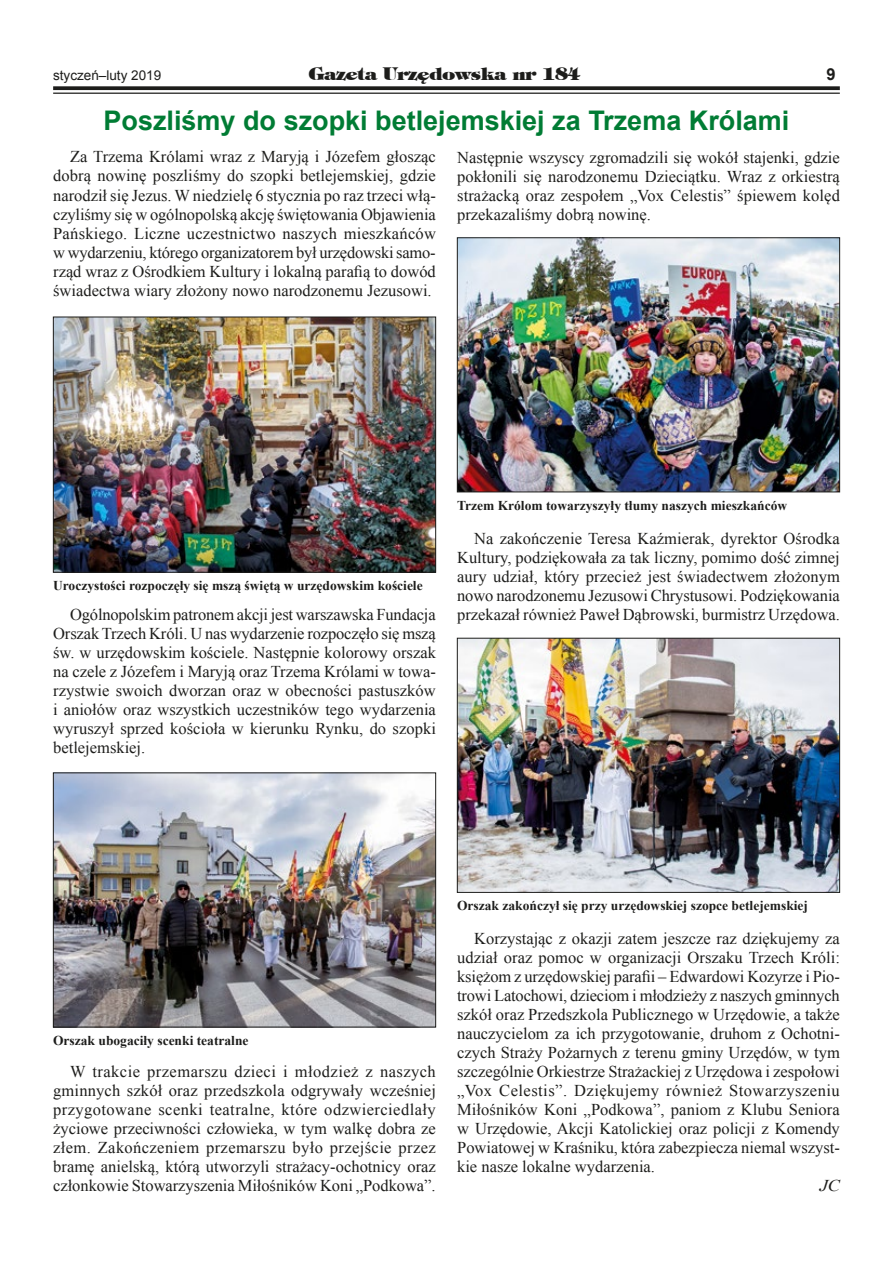
<style>
.page{position:relative;width:893px;height:1263px;background:#fff}
.page>*{position:absolute;margin:0;border:0;box-sizing:border-box;transform-origin:0 0}
.t1{font:700 27px "Arial";color:#007c34}
.t2{font:18px "Timpani Heavypl";color:#1d1d1b}
.t3{font:16.5px/19px "Times New Roman";color:#1d1d1b;text-align:justify}
.t4{font:italic 16.5px "Times New Roman";color:#1d1d1b;scale:1.1 1}
.t5{font:700 16.5px "Arial";color:#1d1d1b}
.t6{font:700 13.5px "Times New Roman";color:#1d1d1b}
.t7{font:13.5px "Arial";color:#1d1d1b}
</style>
<div class="page">
<svg style="left:53px;top:86px;width:787px;height:4px;background:#2f2f2d"></svg>
<hr style="left:53px;top:93px;width:787px;height:1px;background:#1d1d1b">
<img style="left:55px;top:319px;width:379px;height:251px">
<div style="left:53px;top:317px;width:383px;height:255px;border:1px solid #1d1d1b"></div>
<img style="left:55px;top:775px;width:379px;height:250px">
<div style="left:53px;top:773px;width:383px;height:254px;border:1px solid #1d1d1b"></div>
<img style="left:459px;top:240px;width:379px;height:250px">
<div style="left:457px;top:238px;width:383px;height:254px;border:1px solid #1d1d1b"></div>
<img style="left:459px;top:640px;width:379px;height:250px">
<div style="left:457px;top:638px;width:383px;height:254px;border:1px solid #1d1d1b"></div>
<p class="t7" style="left:53px;top:66px;width:110px">styczeń–luty 2019</p>
<p class="t2" style="left:308px;top:61px;width:273px">Gazeta Urzêdowska nr 184</p>
<p class="t5" style="left:826px;top:63px;width:11px">9</p>
<h1 class="t1" style="left:104px;top:103px;width:687px">Poszliśmy do szopki betlejemskiej za Trzema Królami</h1>
<p class="t3" style="left:53px;top:147px;width:384px;text-indent:17px">Za Trzema Królami wraz z Maryją i Józefem głosząc dobrą nowinę poszliśmy do szopki betlejemskiej, gdzie narodził się Jezus. W niedzielę 6 stycznia po raz trzeci włą&shy;czyliśmy się w ogólnopolską akcję świętowania Objawienia Pańskiego. Liczne uczestnictwo naszych mieszkańców w wydarzeniu, którego organizatorem był urzędowski samo&shy;rząd wraz z Ośrodkiem Kultury i lokalną parafią to dowód świadectwa wiary złożony nowo narodzonemu Jezusowi.</p>
<p class="t3" style="left:457px;top:147px;width:384px">Następnie wszyscy zgromadzili się wokół stajenki, gdzie pokłonili się narodzonemu Dzieciątku. Wraz z orkiestrą strażacką oraz zespołem „Vox Celestis” śpiewem kolęd przekazaliśmy dobrą nowinę.</p>
<p class="t6" style="left:53px;top:576px;width:371px">Uroczystości rozpoczęły się mszą świętą w urzędowskim kościele</p>
<p class="t3" style="left:53px;top:604px;width:384px;text-indent:17px">Ogólnopolskim patronem akcji jest warszawska Fundacja Orszak Trzech Króli. U nas wydarzenie rozpoczęło się mszą św. w urzędowskim kościele. Następnie kolorowy orszak na czele z Józefem i Maryją oraz Trzema Królami w towa&shy;rzystwie swoich dworzan oraz w obecności pastuszków i aniołów oraz wszystkich uczestników tego wydarzenia wyruszył sprzed kościoła w kierunku Rynku, do szopki betlejemskiej.</p>
<p class="t6" style="left:457px;top:496px;width:332px">Trzem Królom towarzyszyły tłumy naszych mieszkańców</p>
<p class="t3" style="left:457px;top:528px;width:384px;text-indent:17px">Na zakończenie Teresa Kaźmierak, dyrektor Ośrodka Kultury, podziękowała za tak liczny, pomimo dość zimnej aury udział, który przecież jest świadectwem złożonym nowo narodzonemu Jezusowi Chrystusowi. Podziękowania przekazał również Paweł Dąbrowski, burmistrz Urzędowa.</p>
<p class="t6" style="left:53px;top:1031px;width:197px">Orszak ubogaciły scenki teatralne</p>
<p class="t3" style="left:53px;top:1062px;width:384px;text-indent:17px">W trakcie przemarszu dzieci i młodzież z naszych gminnych szkół oraz przedszkola odgrywały wcześniej przygotowane scenki teatralne, które odzwierciedlały życiowe przeciwności człowieka, w tym walkę dobra ze złem. Zakończeniem przemarszu było przejście przez bramę anielską, którą utworzyli strażacy-ochotnicy oraz członkowie Stowarzyszenia Miłośników Koni „Podkowa”.</p>
<p class="t6" style="left:457px;top:896px;width:352px">Orszak zakończył się przy urzędowskiej szopce betlejemskiej</p>
<p class="t3" style="left:457px;top:928px;width:384px;text-indent:17px">Korzystając z okazji zatem jeszcze raz dziękujemy za udział oraz pomoc w organizacji Orszaku Trzech Króli: księżom z urzędowskiej parafii – Edwardowi Kozyrze i Pio&shy;trowi Latochowi, dzieciom i młodzieży z naszych gminnych szkół oraz Przedszkola Publicznego w Urzędowie, a także nauczycielom za ich przygotowanie, druhom z Ochotni&shy;czych Straży Pożarnych z terenu gminy Urzędów, w tym szczególnie Orkiestrze Strażackiej z Urzędowa i zespołowi „Vox Celestis”. Dziękujemy również Stowarzyszeniu Miłośników Koni „Podkowa”, paniom z Klubu Seniora w Urzędowie, Akcji Katolickiej oraz policji z Komendy Powiatowej w Kraśniku, która zabezpiecza niemal wszyst&shy;kie nasze lokalne wydarzenia.</p>
<p class="t4" style="left:820px;top:1174px;width:20px">JC</p>
</div>
